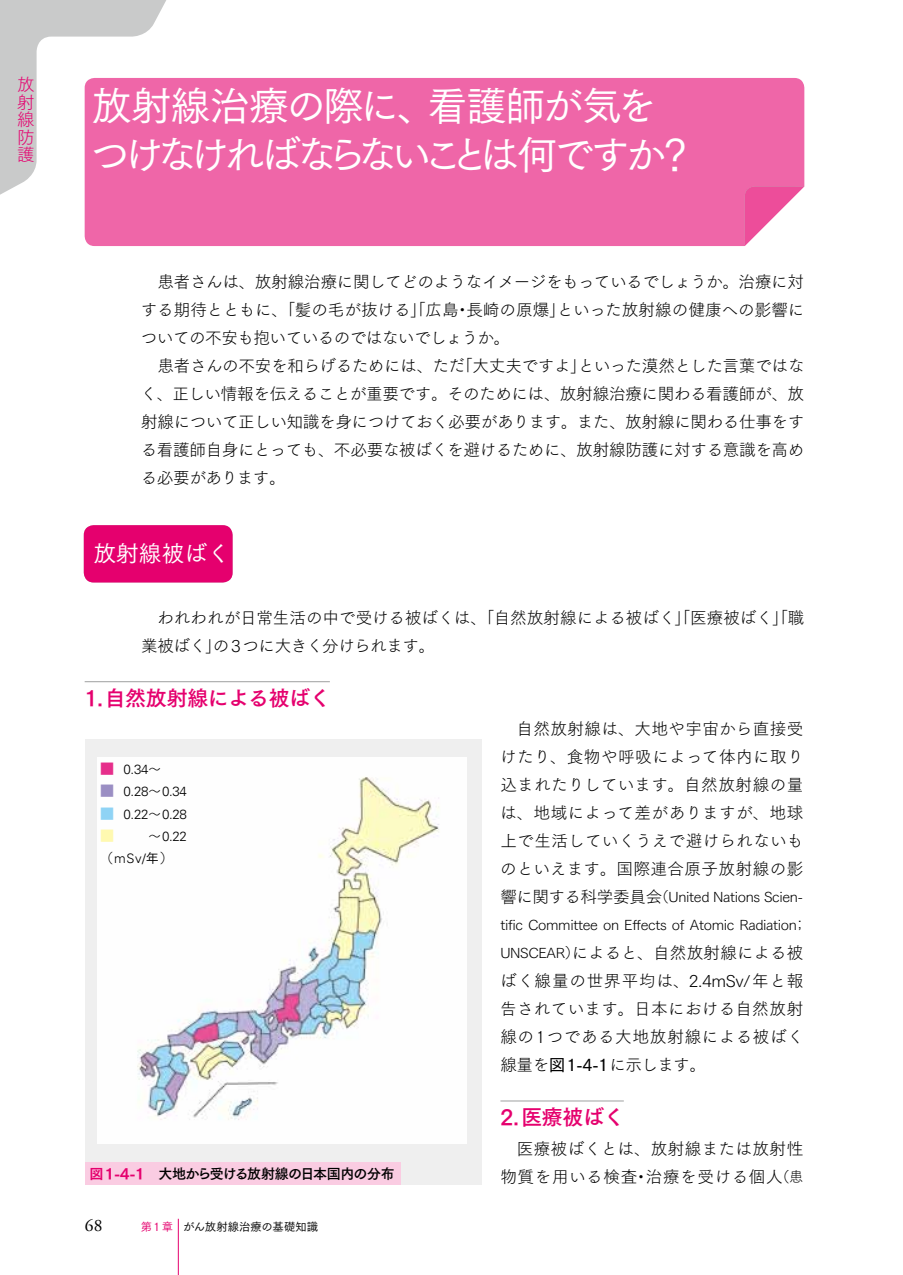
<style>
.page{position:relative;width:903px;height:1275px;background:#fff}
.page>*{position:absolute;margin:0;border:0;box-sizing:border-box;transform-origin:0 0}
.t1{font:40.25px/49px "Tsuku Go Pro M";letter-spacing:-.1em;color:#fff}
.t2{font:22.75px "Tsuku Go Pro M";color:#fff}
.t3{font:21px "Tsuku Go Pro B";letter-spacing:-.025em;color:#e5006e}
.t4{font:17.5px/17.5px "Tsuku Go Pro L";color:#e5006e;text-align:justify}
.t5{font:17.5px "Adobe Garamond Pro";color:#000}
.t6{font:16.62px/28px "Tsuku Go Pro L";letter-spacing:-.02em;color:#000}
.t7{font:16.62px/28px "Tsuku Go Pro L";letter-spacing:.03em;color:#000}
.t8{font:14.17px/28px "Tsuku Go Pro L";letter-spacing:-.02em;color:#000}
.t9{font:14px "Tsuku Go Pro B";letter-spacing:-.04em;color:#000}
.t10{font:14px "Tsuku Go Pro M";color:#fff9b0}
.t11{font:300 13.47px "Univers LT";letter-spacing:-.035em;color:#000}
.t12{font:300 13.12px "Univers LT";color:#000}
.t13{font:11.38px "Tsuku Go Pro M";color:#000}
.s1{font-size:16.62px}
.s2{font-size:14.17px}
.s3{font-family:"Tsuku Go Pro D"}
.s4{font-family:"Tsuku Go Pro M";font-weight:400;font-size:14px;color:#e62e8b}
.s5{font-size:13.12px}
.s6{font-family:"Tsuku Go Pro L";font-weight:400;font-size:13.12px}
.s7{font-family:"Tsuku Go Pro M";font-weight:400;font-size:14px;color:#9a8ec3}
.s8{font-family:"Tsuku Go Pro M";font-weight:400;font-size:14px;color:#8fd3f5}
.s9{font-family:"Tsuku Go Pro L";font-weight:400}
.s10{font-family:"Tsuku Go Pro M";font-weight:400}
.s11{font-family:"Tsuku Go Pro E";color:#e5006e}
.s12{color:#e5006e}
</style>
<div class="page">
<div style="left:84px;top:525px;width:149px;height:57px;background:#e5006e;border-radius:10px"></div>
<hr style="left:178px;top:1219px;width:1px;height:56px;background:#e5006e">
<svg style="left:0;top:0;width:166px;height:203px"></svg>
<hr style="left:85px;top:681px;width:245px;height:1px;background:#9fa0a0">
<hr style="left:500px;top:1101px;width:124px;height:1px;background:#9fa0a0">
<div style="left:85px;top:78px;width:719px;height:168px;background:#ef66a8;border-radius:10px"></div>
<svg style="left:744px;top:172px;width:61px;height:74px"></svg>
<div style="left:85px;top:739px;width:396px;height:446px;background:#efefef"></div>
<img style="left:97px;top:758px;width:369px;height:386px">
<div style="left:85px;top:1162px;width:315px;height:23px;background:#facce2"></div>
<p class="t4" style="left:17px;top:74px;width:18px">放射線防護</p>
<h1 class="t1" style="left:90px;top:77px;width:607px">放射線治療の際に、看護師が気をつけなければならないことは何ですか？</h1>
<p class="t6" style="left:141px;top:266px;width:665px">　患者さんは、放射線治療に関してどのようなイメージをもっているでしょうか。治療に対する期待とともに、「髪の毛が抜ける」「広島・長崎の原爆」といった放射線の健康への影響についての不安も抱いているのではないでしょうか。<br>　患者さんの不安を和らげるためには、ただ「大丈夫ですよ」といった漠然とした言葉ではなく、正しい情報を伝えることが重要です。そのためには、放射線治療に関わる看護師が、放射線について正しい知識を身につけておく必要があります。また、放射線に関わる仕事をする看護師自身にとっても、不必要な被ばくを避けるために、放射線防護に対する意識を高める必要があります。</p>
<h2 class="t2" style="left:93px;top:534px;width:138px">放射線被ばく</h2>
<p class="t6" style="left:141px;top:602px;width:665px">　われわれが日常生活の中で受ける被ばくは、「自然放射線による被ばく」「医療被ばく」「職業被ばく」の3つに大きく分けられます。</p>
<p class="t3" style="left:84px;top:679px;width:247px">1.自然放射線による被ばく</p>
<p class="t6" style="left:500px;top:713px;width:305px;text-align:justify">　自然放射線は、大地や宇宙から直接受けたり、食物や呼吸によって体内に取り込まれたりしています。自然放射線の量は、地域によって差がありますが、地球上で生活していくうえで避けられないものといえます。国際連合原子放射線の影</p>
<p class="t8" style="left:500px;top:881px;width:308px"><span class="s1">響に関する科学委員会</span>（United Nations Scien&shy;tific Committee on Effects of Atomic Radiation；</p>
<p class="t6" style="left:500px;top:937px;width:305px;text-align:justify"><span class="s2">UNSCEAR）</span>によると、自然放射線による被ばく線量の世界平均は、2.4mSv/年と報告されています。日本における自然放射線の1つである大地放射線による被ばく線量を<span class="s3">図1-4-1</span>に示します。</p>
<p class="t3" style="left:500px;top:1099px;width:126px">2.医療被ばく</p>
<p class="t7" style="left:500px;top:1133px;width:304px">　医療被ばくとは、放射線または放射性物質を用いる検査・治療を受ける個人<span class="s2">（患</span></p>
<p class="t11" style="left:100px;top:761px;width:62px"><span class="s4">■</span> 0<span class="s5">.</span>34<span class="s6">～</span></p>
<p class="t11" style="left:100px;top:783px;width:88px"><span class="s7">■</span> 0<span class="s5">.</span>28<span class="s6">～</span>0<span class="s5">.</span>34</p>
<p class="t11" style="left:100px;top:806px;width:88px"><span class="s8">■</span> 0<span class="s5">.</span>22<span class="s6">～</span>0<span class="s5">.</span>28</p>
<p class="t10" style="left:100px;top:824px;width:15px">■</p>
<p class="t11" style="left:148px;top:828px;width:40px"><span class="s6">～</span>0<span class="s5">.</span>22</p>
<p class="t12" style="left:100px;top:851px;width:74px"><span class="s9">（</span>mSv/<span class="s10">年</span><span class="s9">）</span></p>
<p class="t9" style="left:89px;top:1161px;width:307px"><span class="s11">図1-4-1　</span>大地から受ける放射線の日本国内の分布</p>
<p class="t5" style="left:85px;top:1215px;width:19px">68</p>
<p class="t13" style="left:141px;top:1217px;width:179px"><span class="s12">第1章</span> がん放射線治療の基礎知識</p>
</div>
